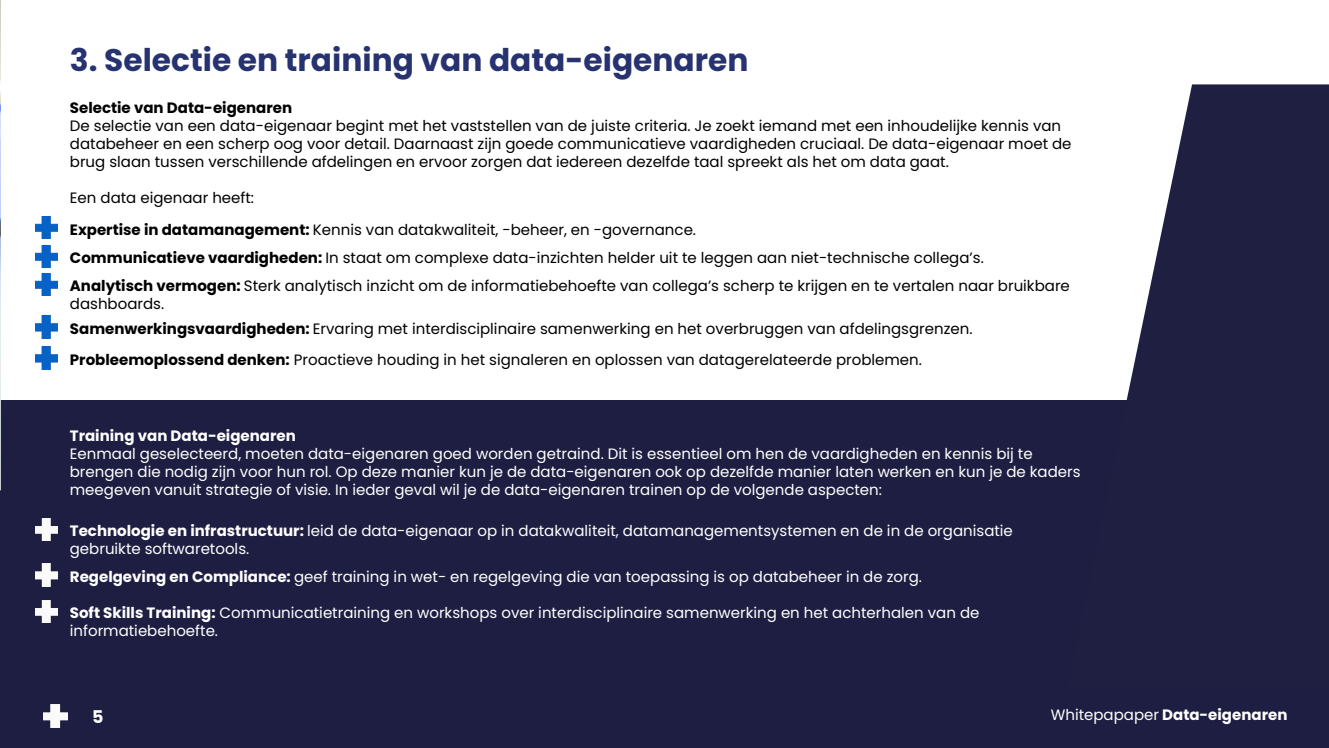
<style>
.page{position:relative;width:1329px;height:748px;background:#fff}
.page>*{position:absolute;margin:0;border:0;box-sizing:border-box;transform-origin:0 0}
.t1{font:700 31.25px "Poppins";color:#273371}
.t2{font:700 17.5px "Poppins";color:#fff}
.t3{font:15px/18px "Poppins";color:#000}
.t4{font:15px/18px "Poppins";color:#fff}
.t5{font:700 15px "Poppins";color:#fff}
.t6{font:700 15px "Poppins";color:#000}
.s1{font-weight:700}
.s2{font-weight:400}
</style>
<div class="page">
<div style="left:0;top:400px;width:1329px;height:348px;background:#1e1e42"></div>
<img style="left:0;top:0;width:1px;height:491px">
<img style="left:43px;top:704px;width:24px;height:24px">
<svg style="left:1126px;top:84px;width:203px;height:316px;fill:#1e1f41"></svg>
<img style="left:35px;top:217px;width:22px;height:22px">
<img style="left:35px;top:245px;width:22px;height:22px">
<img style="left:35px;top:273px;width:22px;height:22px">
<img style="left:35px;top:316px;width:22px;height:22px">
<img style="left:35px;top:347px;width:22px;height:22px">
<img style="left:35px;top:518px;width:22px;height:22px">
<img style="left:35px;top:564px;width:22px;height:22px">
<img style="left:35px;top:600px;width:22px;height:22px">
<h1 class="t1" style="left:70px;top:42px;width:680px">3. Selectie en training van data-eigenaren</h1>
<p class="t6" style="left:70px;top:99px;width:224px">Selectie van Data-eigenaren</p>
<p class="t3" style="left:70px;top:116px;width:1003px">De selectie van een data-eigenaar begint met het vaststellen van de juiste criteria. Je zoekt iemand met een inhoudelijke kennis van databeheer en een scherp oog voor detail. Daarnaast zijn goede communicatieve vaardigheden cruciaal. De data-eigenaar moet de brug slaan tussen verschillende afdelingen en ervoor zorgen dat iedereen dezelfde taal spreekt als het om data gaat.</p>
<p class="t3" style="left:70px;top:181px;width:628px;line-height:32px">Een data eigenaar heeft:<br><span class="s1">Expertise in datamanagement:</span> Kennis van datakwaliteit, -beheer, en -governance.</p>
<p class="t3" style="left:70px;top:244px;width:1001px;line-height:28.4px"><span class="s1">Communicatieve vaardigheden:</span> In staat om complexe data-inzichten helder uit te leggen aan niet-technische collega’s.<br><span class="s1">Analytisch vermogen:</span> Sterk analytisch inzicht om de informatiebehoefte van collega’s scherp te krijgen en te vertalen naar bruikbare</p>
<p class="t3" style="left:70px;top:292px;width:904px;line-height:24.5px">dashboards.<br><span class="s1">Samenwerkingsvaardigheden:</span> Ervaring met interdisciplinaire samenwerking en het overbruggen van afdelingsgrenzen.</p>
<p class="t3" style="left:70px;top:351px;width:853px"><span class="s1">Probleemoplossend denken:</span> Proactieve houding in het signaleren en oplossen van datagerelateerde problemen.</p>
<p class="t5" style="left:70px;top:426px;width:227px">Training van Data-eigenaren</p>
<p class="t4" style="left:70px;top:444px;width:1012px">Eenmaal geselecteerd, moeten data-eigenaren goed worden getraind. Dit is essentieel om hen de vaardigheden en kennis bij te brengen die nodig zijn voor hun rol. Op deze manier kun je de data-eigenaren ook op dezelfde manier laten werken en kun je de kaders meegeven vanuit strategie of visie. In ieder geval wil je de data-eigenaren trainen op de volgende aspecten:</p>
<p class="t4" style="left:70px;top:522px;width:944px"><span class="s1">Technologie en infrastructuur:</span> leid de data-eigenaar op in datakwaliteit, datamanagementsystemen en de in de organisatie gebruikte softwaretools.</p>
<p class="t4" style="left:70px;top:567px;width:853px"><span class="s1">Regelgeving en Compliance:</span> geef training in wet- en regelgeving die van toepassing is op databeheer in de zorg.</p>
<p class="t4" style="left:70px;top:604px;width:911px"><span class="s1">Soft Skills Training:</span> Communicatietraining en workshops over interdisciplinaire samenwerking en het achterhalen van de informatiebehoefte.</p>
<p class="t2" style="left:92px;top:706px;width:13px">5</p>
<p class="t5" style="left:1051px;top:706px;width:238px"><span class="s2">Whitepapaper</span> Data-eigenaren</p>
</div>
